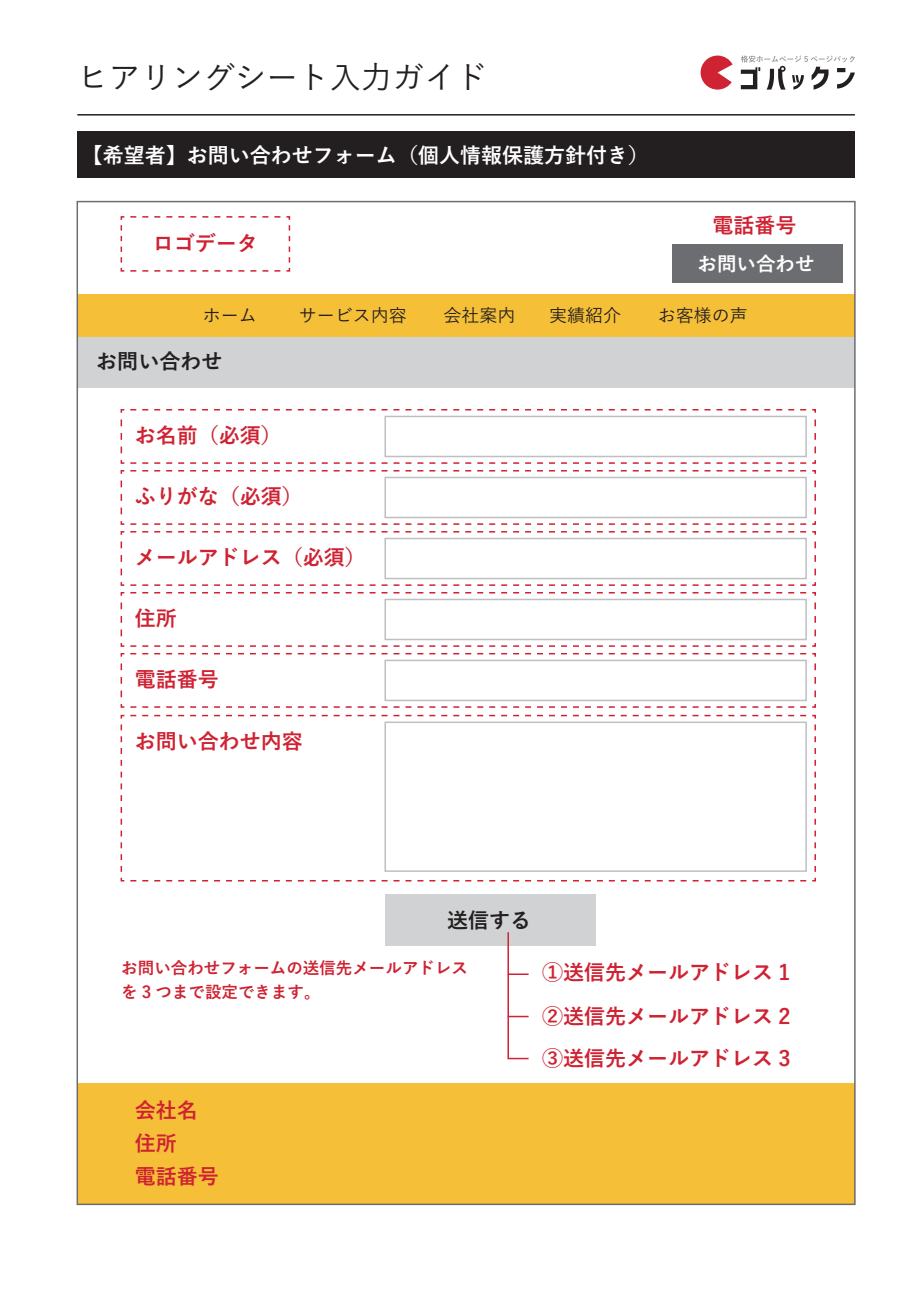
<style>
.page{position:relative;width:919px;height:1289px;background:#fff}
.page>*{position:absolute;margin:0;border:0;box-sizing:border-box;transform-origin:0 0}
.t1{font:500 31.5px "Yu Go";color:#231f20}
.t2{font:700 21px/33px "Yu Go";color:#cf2232}
.t3{font:700 21px "Yu Go";color:#fff}
.t4{font:700 21px "Yu Go";color:#231f20}
.t5{font:700 19.5px "Yu Go";color:#fff}
.t6{font:500 18px "Yu Go";color:#231f20}
.t7{font:700 16.5px/24px "Yu Go";color:#cf2232}
</style>
<div class="page">
<div style="left:77px;top:294px;width:777px;height:43px;background:#f5bf38"></div>
<div style="left:77px;top:1083px;width:777px;height:121px;background:#f5bf38"></div>
<div style="left:77px;top:337px;width:777px;height:51px;background:#d1d2d4"></div>
<div style="left:77px;top:131px;width:777px;height:47px;background:#231f20"></div>
<svg style="left:700px;top:56px;width:32px;height:34px"></svg>
<svg style="left:740px;top:55px;width:114px;height:35px"></svg>
<hr style="left:77px;top:114px;width:777px;height:2px;background:#231f20">
<div style="left:672px;top:245px;width:170px;height:38px;background:#6c6d70"></div>
<svg style="left:120px;top:216px;width:171px;height:56px"></svg>
<div style="left:385px;top:894px;width:210px;height:51px;background:#d1d2d4"></div>
<svg style="left:120px;top:409px;width:696px;height:299px"></svg>
<div style="left:384px;top:598px;width:422px;height:42px;border:2px solid #bebfc2"></div>
<svg style="left:120px;top:714px;width:696px;height:168px"></svg>
<div style="left:384px;top:721px;width:422px;height:150px;border:2px solid #bebfc2"></div>
<svg style="left:506px;top:932px;width:24px;height:128px"></svg>
<h1 class="t1" style="left:77px;top:48px;width:411px">ヒアリングシート入力ガイド</h1>
<p class="t3" style="left:82px;top:143px;width:568px">【希望者】お問い合わせフォーム（個人情報保護方針付き）</p>
<p class="t2" style="left:153px;top:228px;width:106px">ロゴデータ</p>
<p class="t2" style="left:712px;top:210px;width:85px">電話番号</p>
<p class="t5" style="left:697px;top:253px;width:118px">お問い合わせ</p>
<p class="t6" style="left:203px;top:298px;width:55px">ホーム</p>
<p class="t6" style="left:299px;top:298px;width:109px">サービス内容</p>
<p class="t6" style="left:443px;top:298px;width:73px">会社案内</p>
<p class="t6" style="left:549px;top:298px;width:73px">実績紹介</p>
<p class="t6" style="left:657px;top:298px;width:91px">お客様の声</p>
<p class="t4" style="left:96px;top:350px;width:128px">お問い合わせ</p>
<p class="t2" style="left:135px;top:419px;width:148px">お名前（必須）</p>
<p class="t2" style="left:135px;top:480px;width:169px">ふりがな（必須）</p>
<p class="t2" style="left:135px;top:541px;width:232px">メールアドレス（必須）</p>
<p class="t2" style="left:135px;top:602px;width:43px">住所</p>
<p class="t2" style="left:135px;top:663px;width:85px">電話番号</p>
<p class="t2" style="left:135px;top:724px;width:169px">お問い合わせ内容</p>
<p class="t4" style="left:447px;top:908px;width:85px">送信する</p>
<p class="t7" style="left:121px;top:956px;width:348px">お問い合わせフォームの送信先メールアドレスを 3 つまで設定できます。</p>
<p class="t2" style="left:135px;top:1094px;width:85px">会社名住所<br>電話番号</p>
<p class="t2" style="left:542px;top:950px;width:250px;line-height:44.2px">①送信先メールアドレス 1<br>②送信先メールアドレス 2</p>
<p class="t2" style="left:542px;top:1042px;width:250px">③送信先メールアドレス 3</p>
</div>
